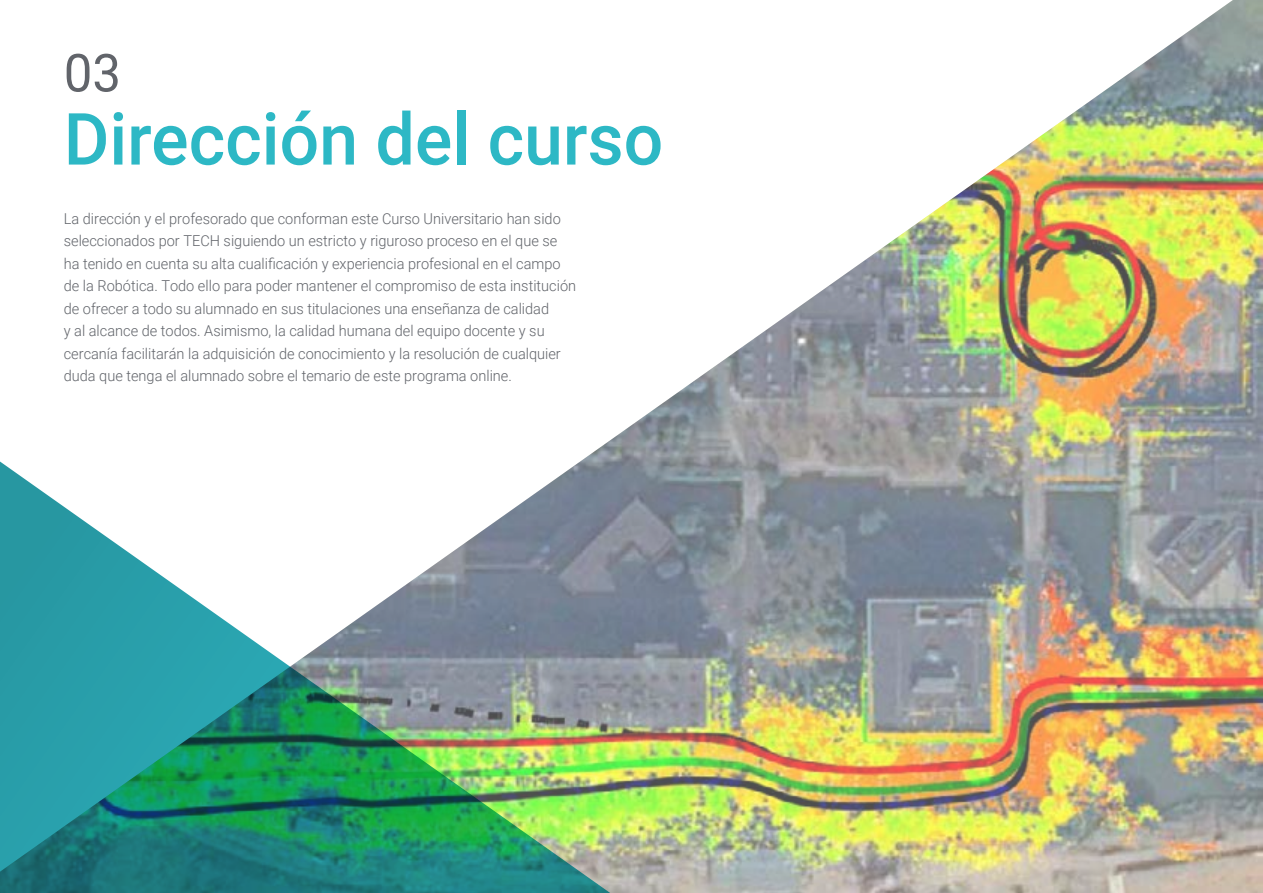
<style>
.page{position:relative;width:1263px;height:893px;background:#fff}
.page>*{position:absolute;margin:0;border:0;box-sizing:border-box;transform-origin:0 0}
.t1{font:500 72px "Roboto";color:#2db8c5}
.t2{font:52.5px "Roboto";color:#61646a}
.t3{font:300 15px/22.5px "Roboto";color:#61646a}
</style>
<div class="page">
<img style="left:602px;top:0;width:661px;height:893px">
<img style="left:0;top:446px;width:640px;height:447px">
<h2 class="t2" style="left:64px;top:36px;width:59px">03</h2>
<h1 class="t1" style="left:64px;top:89px;width:601px">Dirección del curso</h1>
<p class="t3" style="left:64px;top:207px;width:514px">La dirección y el profesorado que conforman este Curso Universitario han sido seleccionados por TECH siguiendo un estricto y riguroso proceso en el que se ha tenido en cuenta su alta cualificación y experiencia profesional en el campo de la Robótica. Todo ello para poder mantener el compromiso de esta institución de ofrecer a todo su alumnado en sus titulaciones una enseñanza de calidad<br>y al alcance de todos. Asimismo, la calidad humana del equipo docente y su cercanía facilitarán la adquisición de conocimiento y la resolución de cualquier duda que tenga el alumnado sobre el temario de este programa online.</p>
</div>
